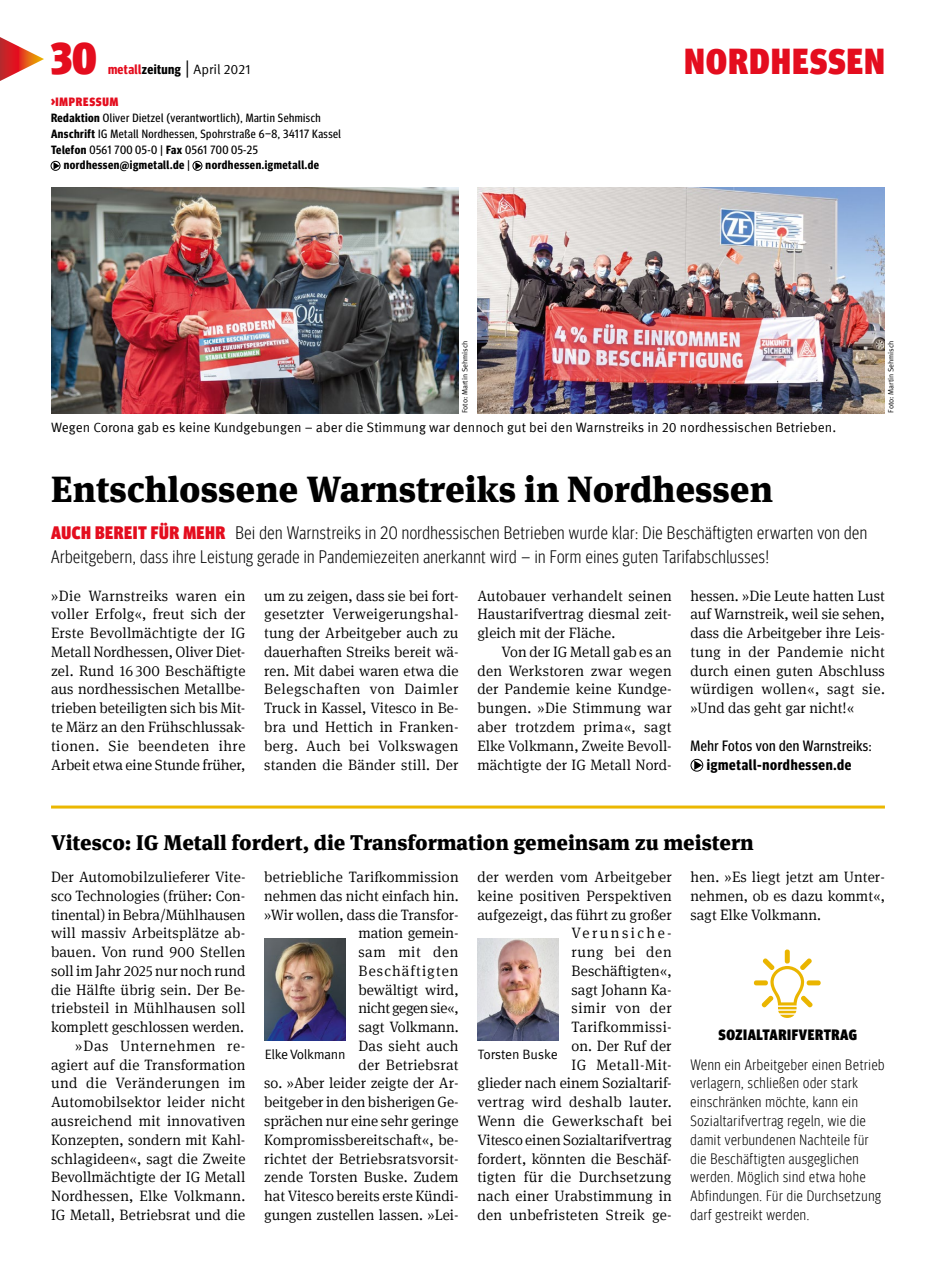
<style>
.page{position:relative;width:936px;height:1285px;background:#fff}
.page>*{position:absolute;margin:0;border:0;box-sizing:border-box;transform-origin:0 0}
.t1{font:900 condensed 45px "Meta Head IGM";color:#e40d1e}
.t2{font:900 36px "Meta Serif IGM";color:#000}
.t3{font:900 condensed 36px "Meta Head IGM";letter-spacing:.04em;color:#e40d1e}
.t4{font:900 21px "Meta Serif IGM";color:#000}
.t5{font:300 condensed 18px/24px "Meta Head IGM";letter-spacing:.03em;color:#000}
.t6{font:300 15px/18.8px "Meta Serif IGM";letter-spacing:.005em;color:#000;text-align:justify}
.t7{font:300 condensed 15px/18.8px "Meta Head IGM";letter-spacing:.045em;color:#000}
.t8{font:15px "Meta Headline Cond OT";letter-spacing:.03em;color:#000}
.t9{font:700 15px "Meta Headline Cond OT";letter-spacing:.045em;color:#000}
.t10{font:900 condensed 15px "Meta Head IGM";letter-spacing:.04em;color:#000}
.t11{font:13.5px "Meta IGM";color:#000}
.t12{font:13.5px "Meta IGM";letter-spacing:-.035em;color:#000}
.t13{font:12px "Meta Headline Cond OT";letter-spacing:.04em;color:#000}
.t14{font:700 12px "Meta Headline Cond OT";letter-spacing:.04em;color:#000}
.t15{font:900 condensed 12px "Meta Head IGM";letter-spacing:.07em;color:#e40d1e}
.t16{font:7.5px "Meta IGM";color:#000}
.s1{font-family:"Meta Headline Cond OT";font-weight:700;color:#e40d1e}
.s2{font-family:"Meta Headline Cond OT";font-weight:700}
.s3{font-size:18px}
.s4{font-weight:700}
.s5{font-weight:400}
.s6{font-weight:900;color:#e40d1e}
</style>
<div class="page">
<svg style="left:0;top:37px;width:44px;height:44px"></svg>
<div style="left:51px;top:161px;width:10px;height:10px;border:1px solid #000;border-radius:50%"></div>
<svg style="left:53px;top:162px;width:7px;height:7px"></svg>
<div style="left:192px;top:161px;width:10px;height:10px;border:1px solid #000;border-radius:50%"></div>
<svg style="left:195px;top:162px;width:7px;height:7px"></svg>
<hr style="left:51px;top:805px;width:833px;height:3px;background:#ebb700">
<div style="left:690px;top:758px;width:13px;height:13px;border:1px solid #000;border-radius:50%"></div>
<svg style="left:694px;top:760px;width:8px;height:9px"></svg>
<img style="left:51px;top:188px;width:407px;height:225px">
<img style="left:477px;top:188px;width:407px;height:225px">
<img style="left:478px;top:938px;width:80px;height:101px">
<img style="left:265px;top:938px;width:80px;height:101px">
<svg style="left:753px;top:949px;width:67px;height:68px"></svg>
<h1 class="t1" style="left:51px;top:22px;width:47px">30</h1>
<p class="t11" style="left:108px;top:59px;width:144px"><span class="s1">metall</span><span class="s2">zeitung</span> <span class="s3">|</span> April 2021</p>
<h2 class="t3" style="left:684px;top:33px;width:202px">NORDHESSEN</h2>
<p class="t15" style="left:51px;top:92px;width:69px">&gt;IMPRESSUM</p>
<p class="t13" style="left:51px;top:111px;width:271px"><span class="s4">Redaktion</span> Oliver Dietzel (verantwortlich), Martin Sehmisch</p>
<p class="t13" style="left:51px;top:126px;width:291px"><span class="s4">Anschrift</span> IG Metall Nordhessen, Spohrstraße 6–8, 34117 Kassel</p>
<p class="t13" style="left:51px;top:142px;width:208px"><span class="s4">Telefon</span> 0561 700 05-0 | <span class="s4">Fax</span> 0561 700 05-25</p>
<p class="t14" style="left:64px;top:158px;width:128px">nordhessen@igmetall.de <span class="s5">|</span></p>
<p class="t14" style="left:206px;top:158px;width:115px">nordhessen.igmetall.de</p>
<p class="t16" style="left:459px;top:413px;width:74px;rotate:-90deg">Foto: Martin Sehmisch</p>
<p class="t16" style="left:885px;top:412px;width:74px;rotate:-90deg">Foto: Martin Sehmisch</p>
<p class="t11" style="left:51px;top:417px;width:786px">Wegen Corona gab es keine Kundgebungen – aber die Stimmung war dennoch gut bei den Warnstreiks in 20 nordhessischen Betrieben.</p>
<h2 class="t2" style="left:51px;top:459px;width:723px">Entschlossene Warnstreiks in Nordhessen</h2>
<p class="t5" style="left:51px;top:519px;width:817px"><span class="s6">AUCH BEREIT FÜR MEHR</span> Bei den Warnstreiks in 20 nordhessischen Betrieben wurde klar: Die Beschäftigten erwarten von den<br>Arbeitgebern, dass ihre Leistung gerade in Pandemiezeiten anerkannt wird – in Form eines guten Tarifabschlusses!</p>
<p class="t6" style="left:51px;top:585px;width:196px">»Die Warnstreiks waren ein voller Erfolg«, freut sich der Erste Bevollmächtigte der IG Metall Nordhessen, Oliver Diet&shy;zel. Rund 16 300 Beschäftigte aus nordhessischen Metallbe&shy;trieben beteiligten sich bis Mit&shy;te März an den Frühschlussak&shy;tionen. Sie beendeten ihre Arbeit etwa eine Stunde früher,</p>
<p class="t6" style="left:264px;top:585px;width:196px">um zu zeigen, dass sie bei fort&shy;gesetzter Verweigerungshal&shy;tung der Arbeitgeber auch zu dauerhaften Streiks bereit wä&shy;ren. Mit dabei waren etwa die Belegschaften von Daimler Truck in Kassel, Vitesco in Be&shy;bra und Hettich in Franken&shy;berg. Auch bei Volkswagen standen die Bänder still. Der</p>
<p class="t6" style="left:477px;top:585px;width:196px">Autobauer verhandelt seinen Haustarifvertrag diesmal zeit&shy;gleich mit der Fläche.</p>
<p class="t6" style="left:690px;top:585px;width:196px">hessen. »Die Leute hatten Lust auf Warnstreik, weil sie sehen, dass die Arbeitgeber ihre Leis&shy;tung in der Pandemie nicht durch einen guten Abschluss würdigen wollen«, sagt sie. »Und das geht gar nicht!«</p>
<p class="t8" style="left:690px;top:736px;width:183px">Mehr Fotos von den Warnstreiks:</p>
<p class="t9" style="left:706px;top:755px;width:146px">igmetall-nordhessen.de</p>
<p class="t6" style="left:477px;top:641px;width:196px;text-indent:24px">Von der IG Metall gab es an den Werkstoren zwar wegen der Pandemie keine Kundge&shy;bungen. »Die Stimmung war aber trotzdem prima«, sagt Elke Volkmann, Zweite Bevoll&shy;mächtigte der IG Metall Nord-</p>
<h3 class="t4" style="left:51px;top:825px;width:704px">Vitesco: IG Metall fordert, die Transformation gemeinsam zu meistern</h3>
<p class="t6" style="left:51px;top:866px;width:196px;text-align:right">Der Automobilzulieferer Vite&shy;sco Technologies (früher: Con&shy;tinental) in Bebra/Mühlhausen will massiv Arbeitsplätze ab&shy;bauen. Von rund 900 Stellen soll im Jahr 2025 nur noch rund die Hälfte übrig sein. Der Be&shy;triebsteil in Mühlhausen soll komplett geschlossen werden. »Das Unternehmen re&shy;agiert auf die Transformation und die Veränderungen im<br>Automobilsektor leider nicht ausreichend mit innovativen<br>Konzepten, sondern mit Kahl&shy;schlagideen«, sagt die Zweite<br>Bevollmächtigte der IG Metall<br>Nordhessen, Elke Volkmann.<br>IG Metall, Betriebsrat und die</p>
<p class="t6" style="left:264px;top:866px;width:196px;text-align:right">betriebliche Tarifkommission nehmen das nicht einfach hin. »Wir wollen, dass die Transfor&shy;mation gemein-<br>sam mit den<br>Beschäftigten<br>bewältigt wird,<br>nicht gegen sie«,<br>sagt Volkmann.<br>Das sieht auch<br>der Betriebsrat<br>so. »Aber leider zeigte der Ar&shy;beitgeber in den bisherigen Ge&shy;sprächen nur eine sehr geringe<br>Kompromissbereitschaft«, be&shy;richtet der Betriebsratsvorsit&shy;zende Torsten Buske. Zudem hat Vitesco bereits erste Kündi&shy;gungen zustellen lassen. »Lei-</p>
<p class="t6" style="left:477px;top:866px;width:196px;text-align:right">der werden vom Arbeitgeber keine positiven Perspektiven aufgezeigt, das führt zu großer<br>Verunsiche-<br>rung bei den<br>Beschäftigten«,<br>sagt Johann Ka-<br>simir von der<br>Tarifkommissi-<br>on. Der Ruf der<br>IG Metall-Mit-<br>glieder nach einem Sozialtarif&shy;vertrag wird deshalb lauter.<br>Wenn die Gewerkschaft bei<br>Vitesco einen Sozialtarifvertrag fordert, könnten die Beschäf&shy;tigten für die Durchsetzung nach einer Urabstimmung in den unbefristeten Streik ge-</p>
<p class="t6" style="left:690px;top:866px;width:196px">hen. »Es liegt jetzt am Unter&shy;nehmen, ob es dazu kommt«, sagt Elke Volkmann.</p>
<p class="t10" style="left:718px;top:1022px;width:140px">SOZIALTARIFVERTRAG</p>
<p class="t7" style="left:690px;top:1053px;width:195px">Wenn ein Arbeitgeber einen Betrieb verlagern, schließen oder stark einschränken möchte, kann ein<br>Sozialtarifvertrag regeln, wie die damit verbundenen Nachteile für die Beschäftigten ausgeglichen werden. Möglich sind etwa hohe<br>Abfindungen. Für die Durchsetzung darf gestreikt werden.</p>
<p class="t12" style="left:265px;top:1044px;width:82px">Elke Volkmann</p>
<p class="t11" style="left:478px;top:1044px;width:81px">Torsten Buske</p>
</div>
